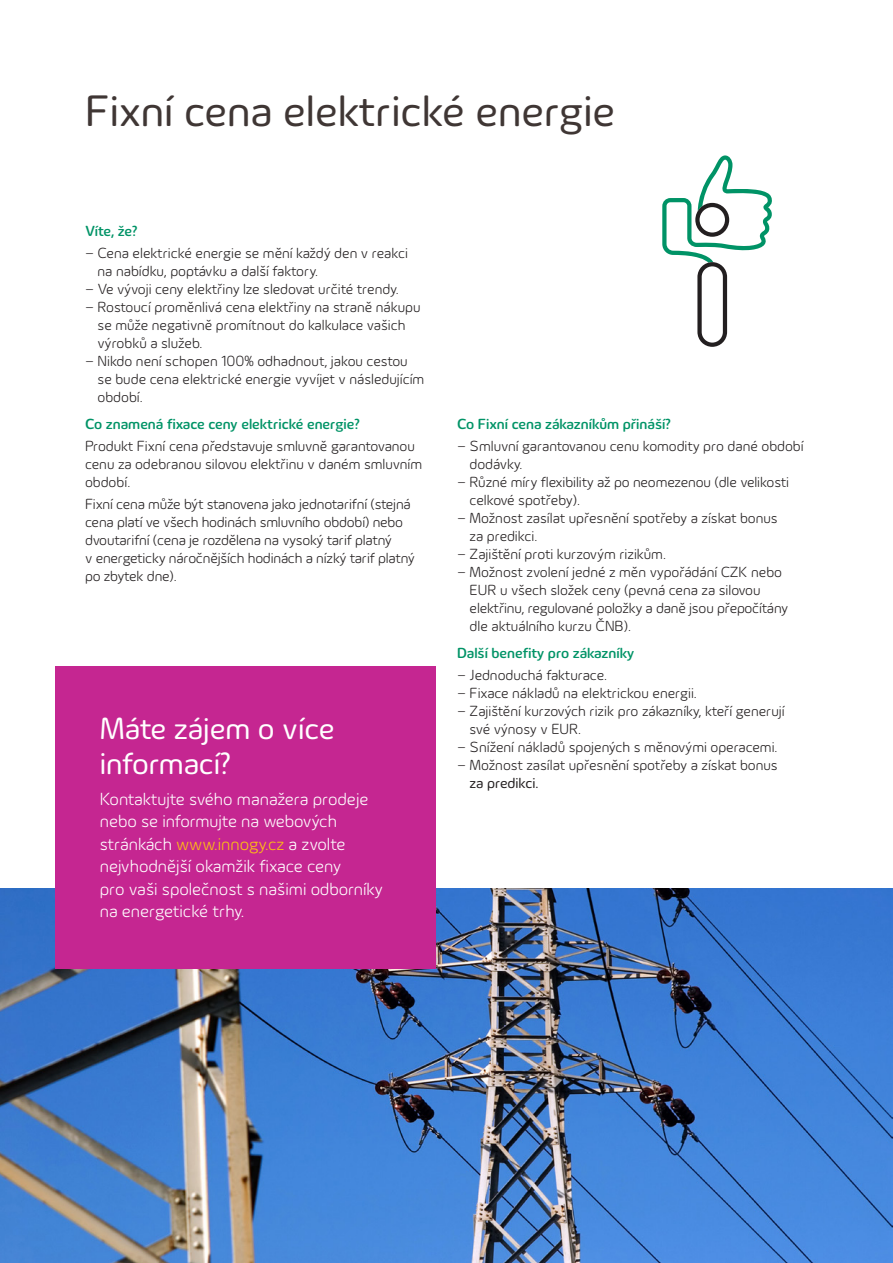
<style>
.page{position:relative;width:893px;height:1263px;background:#fff}
.page>*{position:absolute;margin:0;border:0;box-sizing:border-box;transform-origin:0 0}
.t1{font:45px "Innogy";color:#3f3634}
.t2{font:31.5px/34.7px "Innogy";color:#fff}
.t3{font:300 18px/22.5px "Innogy";color:#fff}
.t4{font:300 15px/18px "Innogy";letter-spacing:-.005em;color:#231f20}
.t5{font:500 15px "Innogy";color:#009366}
.s1{color:#fec210}
.s2{font-weight:400}
</style>
<div class="page">
<img style="left:0;top:889px;width:893px;height:374px">
<div style="left:55px;top:666px;width:381px;height:302px;background:#c52691"></div>
<svg style="left:662px;top:155px;width:110px;height:192px"></svg>
<p class="t1" style="left:85px;top:85px;width:531px">Fixní cena elektrické energie</p>
<p class="t5" style="left:85px;top:222px;width:54px">Víte, že?</p>
<p class="t4" style="left:98px;top:244px;width:312px;text-indent:-13px">– Cena elektrické energie se mění každý den v reakci na nabídku, poptávku a další faktory.</p>
<p class="t4" style="left:85px;top:280px;width:315px">– Ve vývoji ceny elektřiny lze sledovat určité trendy.</p>
<p class="t4" style="left:98px;top:298px;width:325px;text-indent:-13px">– Rostoucí proměnlivá cena elektřiny na straně nákupu se může negativně promítnout do kalkulace vašich výrobků a služeb.</p>
<p class="t4" style="left:98px;top:352px;width:328px;text-indent:-13px">– Nikdo není schopen 100% odhadnout, jakou cestou se bude cena elektrické energie vyvíjet v následujícím období.</p>
<p class="t5" style="left:85px;top:415px;width:276px">Co znamená fixace ceny elektrické energie?</p>
<p class="t4" style="left:85px;top:437px;width:339px">Produkt Fixní cena představuje smluvně garantovanou cenu za odebranou silovou elektřinu v daném smluvním období.</p>
<p class="t4" style="left:85px;top:496px;width:331px">Fixní cena může být stanovena jako jednotarifní (stejná cena platí ve všech hodinách smluvního období) nebo dvoutarifní (cena je rozdělena na vysoký tarif platný<br>v energeticky náročnějších hodinách a nízký tarif platný po zbytek dne).</p>
<p class="t2" style="left:100px;top:712px;width:236px">Máte zájem o více informací?</p>
<p class="t3" style="left:100px;top:788px;width:285px">Kontaktujte svého manažera prodeje nebo se informujte na webových stránkách <span class="s1">www.innogy.cz</span> a zvolte nejvhodnější okamžik fixace ceny<br>pro vaši společnost s našimi odborníky na energetické trhy.</p>
<p class="t5" style="left:457px;top:415px;width:215px">Co Fixní cena zákazníkům přináší?</p>
<p class="t4" style="left:470px;top:437px;width:336px;text-indent:-13px">– Smluvní garantovanou cenu komodity pro dané období dodávky.</p>
<p class="t4" style="left:470px;top:473px;width:321px;text-indent:-13px">– Různé míry flexibility až po neomezenou (dle velikosti celkové spotřeby).</p>
<p class="t4" style="left:470px;top:509px;width:310px;text-indent:-13px">– Možnost zasílat upřesnění spotřeby a získat bonus za predikci.</p>
<p class="t4" style="left:457px;top:545px;width:210px">– Zajištění proti kurzovým rizikům.</p>
<p class="t4" style="left:470px;top:563px;width:320px;text-indent:-13px">– Možnost zvolení jedné z měn vypořádání CZK nebo EUR u všech složek ceny (pevná cena za silovou elektřinu, regulované položky a daně jsou přepočítány dle aktuálního kurzu ČNB).</p>
<p class="t5" style="left:457px;top:644px;width:179px">Další benefity pro zákazníky</p>
<p class="t4" style="left:457px;top:666px;width:152px">– Jednoduchá fakturace.</p>
<p class="t4" style="left:457px;top:684px;width:241px">– Fixace nákladů na elektrickou energii.</p>
<p class="t4" style="left:470px;top:702px;width:317px;text-indent:-13px">– Zajištění kurzových rizik pro zákazníky, kteří generují své výnosy v EUR.</p>
<p class="t4" style="left:457px;top:738px;width:322px">– Snížení nákladů spojených s měnovými operacemi.</p>
<p class="t4" style="left:470px;top:756px;width:310px;text-indent:-13px">– Možnost zasílat upřesnění spotřeby a získat bonus <span class="s2">za predikci.</span></p>
</div>
